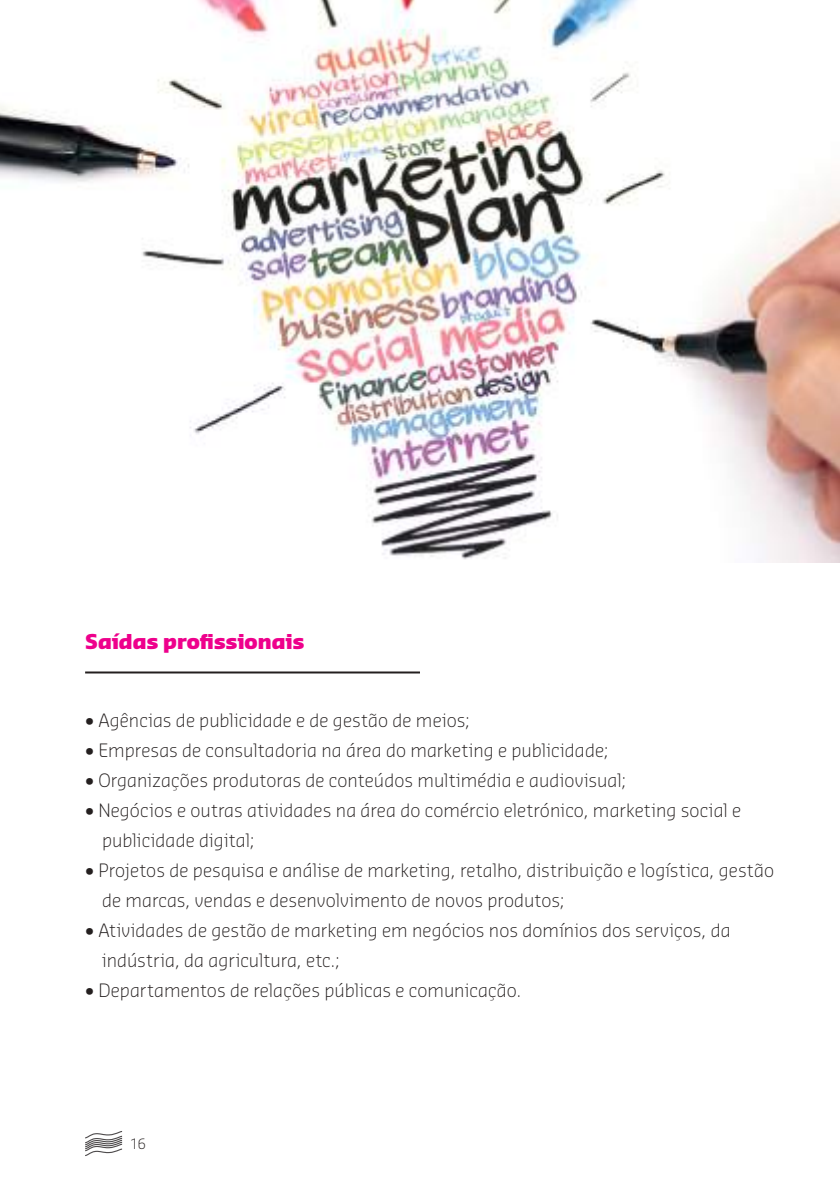
<style>
.page{position:relative;width:840px;height:1191px;background:#fff}
.page>*{position:absolute;margin:0;border:0;box-sizing:border-box;transform-origin:0 0}
.t1{font:900 20px "Sansa";letter-spacing:.005em;color:#ee008c}
.t2{font:300 18px/30px "Sansa";letter-spacing:.005em;color:#241f1f}
.t3{font:300 14px "Sansa";color:#241f1f}
.s1{font-weight:400}
</style>
<div class="page">
<svg style="left:85px;top:1131px;width:37px;height:25px"></svg>
<hr style="left:85px;top:671px;width:335px;height:2px;background:#241f1f">
<img style="left:0;top:0;width:839px;height:562px">
<p class="t1" style="left:85px;top:628px;width:221px">Saídas profissionais</p>
<p class="t2" style="left:85px;top:705px;width:386px">• Agências de publicidade e de gestão de meios;</p>
<p class="t2" style="left:85px;top:735px;width:525px"><span class="s1">•</span> Empresas de consultadoria na área do marketing e publicidade;</p>
<p class="t2" style="left:85px;top:765px;width:542px"><span class="s1">•</span> Organizações produtoras de conteúdos multimédia e audiovisual;</p>
<p class="t2" style="left:102px;top:795px;width:640px;text-indent:-17px"><span class="s1">•</span> Negócios e outras atividades na área do comércio eletrónico, marketing social e publicidade digital;</p>
<p class="t2" style="left:102px;top:855px;width:673px;text-indent:-17px"><span class="s1">•</span> Projetos de pesquisa e análise de marketing, retalho, distribuição e logística, gestão de marcas, vendas e desenvolvimento de novos produtos;</p>
<p class="t2" style="left:102px;top:915px;width:629px;text-indent:-17px"><span class="s1">•</span> Atividades de gestão de marketing em negócios nos domínios dos serviços, da indústria, da agricultura, etc.;</p>
<p class="t2" style="left:85px;top:975px;width:438px"><span class="s1">•</span> Departamentos de relações públicas e comunicação.</p>
<p class="t3" style="left:130px;top:1135px;width:18px">16</p>
</div>
